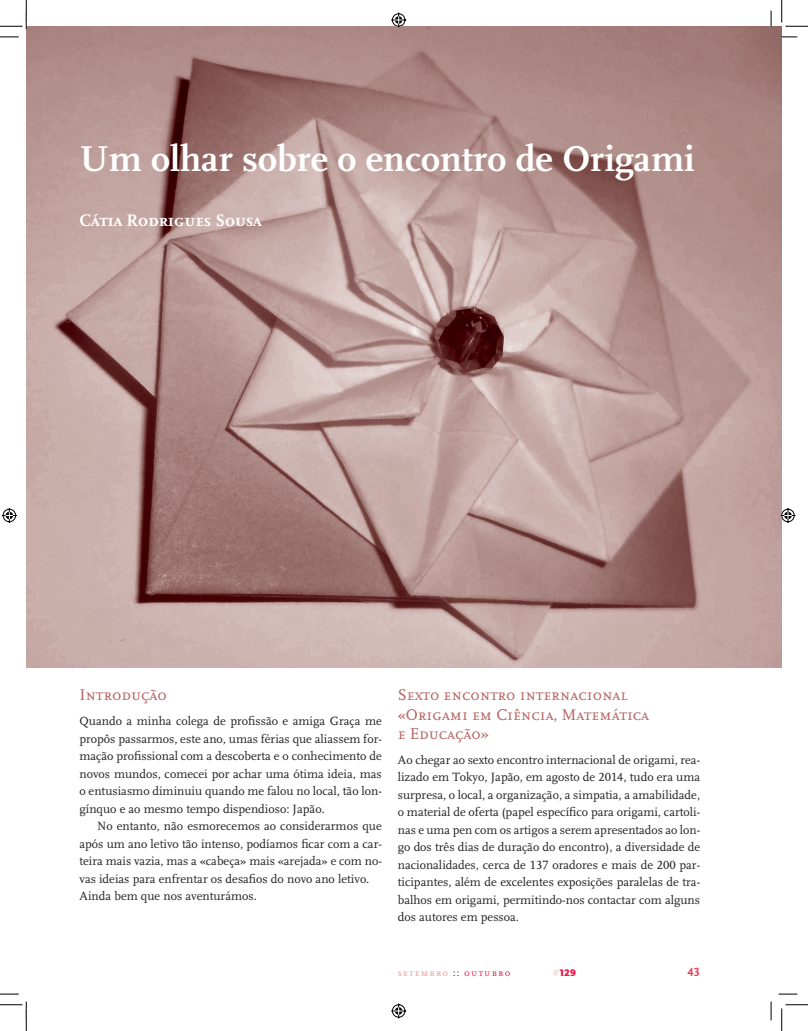
<style>
.page{position:relative;width:808px;height:1031px;background:#fff}
.page>*{position:absolute;margin:0;border:0;box-sizing:border-box;transform-origin:0 0}
.t1{font:700 37.5px "Scala";color:#fff}
.t2{font:700 17.5px "Scala Caps";color:#fff}
.t3{font:16.25px/19.5px "Scala Caps";color:#b5625f}
.t4{font:12.5px/17.5px "Scala";color:#231f20;text-align:justify}
.t5{font:12.5px "Scala Sans Bold SC";color:#ee3d55}
.t6{font:10px "Scala Caps";letter-spacing:.12em;color:#f59690}
.t7{font:900 10px "Scala Sans Pro";color:#ed1748}
.s1{font-family:"Scala Caps"}
.s2{color:#231f20}
.s3{color:#ed1748}
.s4{font-weight:400;color:#fabfb7}
</style>
<div class="page">
<img style="left:26px;top:26px;width:755px;height:641px">
<svg style="left:0;top:36px;width:19px;height:2px"></svg>
<svg style="left:778px;top:36px;width:19px;height:2px"></svg>
<svg style="left:0;top:993px;width:19px;height:1px"></svg>
<svg style="left:778px;top:993px;width:19px;height:1px"></svg>
<svg style="left:770px;top:11px;width:1px;height:18px"></svg>
<svg style="left:770px;top:1001px;width:1px;height:19px"></svg>
<svg style="left:0;top:0;width:27px;height:29px"></svg>
<svg style="left:0;top:1001px;width:27px;height:29px"></svg>
<svg style="left:781px;top:0;width:26px;height:27px"></svg>
<svg style="left:781px;top:1004px;width:26px;height:26px"></svg>
<svg style="left:389px;top:12px;width:18px;height:17px"></svg>
<svg style="left:391px;top:1003px;width:16px;height:16px"></svg>
<svg style="left:1px;top:508px;width:16px;height:15px"></svg>
<svg style="left:778px;top:506px;width:18px;height:18px"></svg>
<h1 class="t1" style="left:79px;top:143px;width:616px">Um olhar sobre o encontro de Origami</h1>
<h2 class="t2" style="left:79px;top:209px;width:184px">Cátia Rodrigues Sousa</h2>
<h3 class="t3" style="left:79px;top:685px;width:89px">Introdução</h3>
<p class="t4" style="left:79px;top:713px;width:304px">Quando a minha colega de profissão e amiga Graça me propôs passarmos, este ano, umas férias que aliassem for&shy;mação profissional com a descoberta e o conhecimento de novos mundos, comecei por achar uma ótima ideia, mas o entusiasmo diminuiu quando me falou no local, tão lon&shy;gínquo e ao mesmo tempo dispendioso: Japão.</p>
<p class="t4" style="left:79px;top:818px;width:304px;text-align:left;text-indent:18px">No entanto, não esmorecemos ao considerarmos que após um ano letivo tão intenso, podíamos ficar com a car&shy;teira mais vazia, mas a «cabeça» mais «arejada» e com no&shy;vas ideias para enfrentar os desafios do novo ano letivo.<br>Ainda bem que nos aventurámos.</p>
<h3 class="t3" style="left:397px;top:684px;width:253px">Sexto encontro internacional «Origami em Ciência, Matemática e Educação»</h3>
<p class="t4" style="left:397px;top:751px;width:304px">Ao chegar ao sexto encontro internacional de origami, rea&shy;lizado em Tokyo, Japão, em agosto de <span class="s1">2014</span>, tudo era uma surpresa, o local, a organização, a simpatia, a amabilidade, o material de oferta (papel específico para origami, cartoli&shy;nas e uma pen com os artigos a serem apresentados ao lon&shy;go dos três dias de duração do encontro), a diversidade de nacionalidades, cerca de <span class="s1">137</span> oradores e mais de <span class="s1">200</span> par&shy;ticipantes, além de excelentes exposições paralelas de tra&shy;balhos em origami, permitindo-nos contactar com alguns dos autores em pessoa.</p>
<p class="t6" style="left:397px;top:966px;width:114px">setembro <span class="s2">::</span> <span class="s3">outubro</span></p>
<p class="t7" style="left:552px;top:968px;width:24px"><span class="s4">#</span>129</p>
<p class="t5" style="left:687px;top:964px;width:14px">43</p>
</div>
